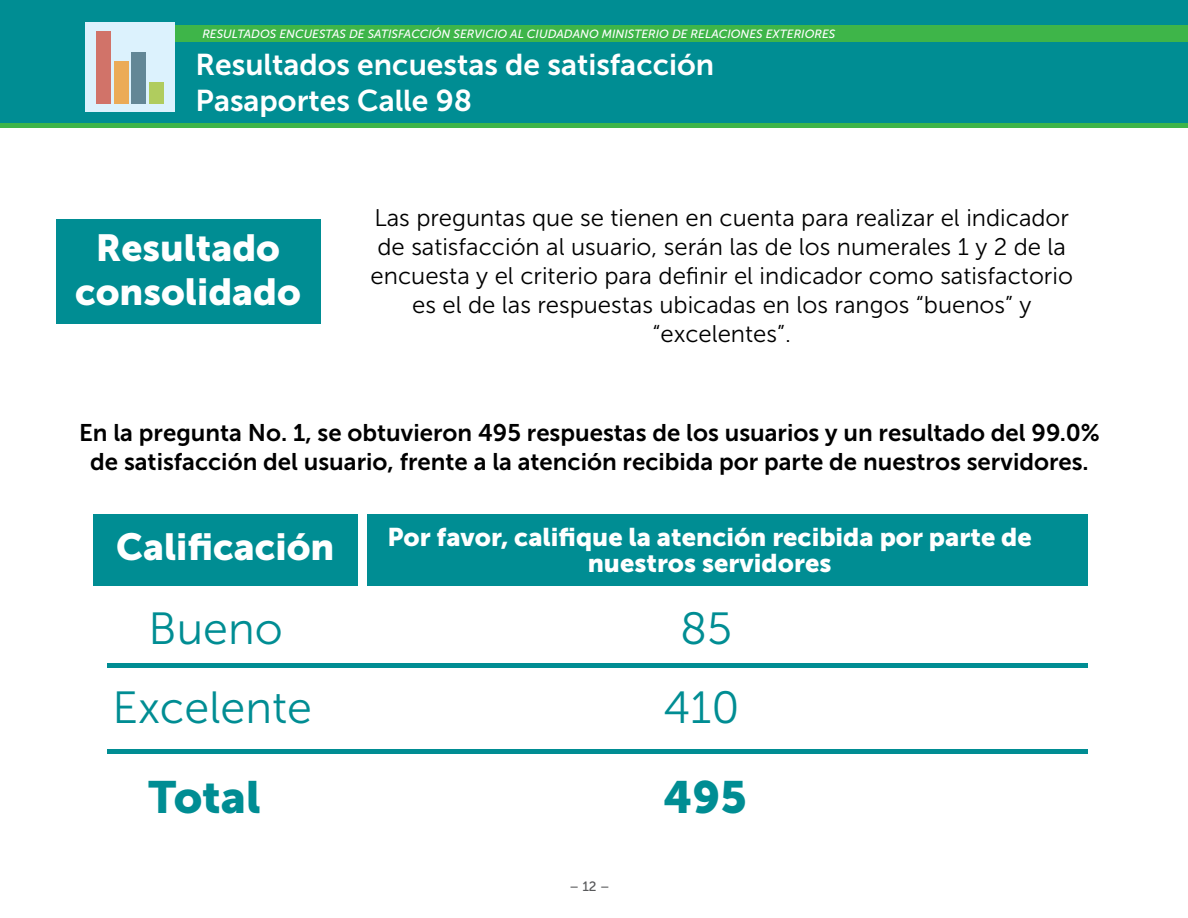
<style>
.page{position:relative;width:1188px;height:918px;background:#fff}
.page>*{position:absolute;margin:0;border:0;box-sizing:border-box;transform-origin:0 0}
.t1{font:45px "Museo Sans 300";color:#008d93}
.t2{font:45px "Museo Sans 900";color:#008d93}
.t3{font:37.5px/43.7px "Museo Sans 900";color:#fff;text-align:center}
.t4{font:30px/36px "Museo Sans 700";color:#fff}
.t5{font:25.5px/25.5px "Museo Sans 900";color:#fff;text-align:center}
.t6{font:24px/28.8px "Museo Sans 300";color:#000;text-align:center}
.t7{font:24px/28.8px "Museo Sans 700";color:#000;text-align:center}
.t8{font:13.5px "Museo Sans 500";color:#58595b}
.t9{font:italic 11.85px "Museo Sans 500";color:#fff}
</style>
<div class="page">
<div style="left:0;top:0;width:1188px;height:123px;background:#008d93"></div>
<div style="left:93px;top:25px;width:1095px;height:16px;background:#3eb549"></div>
<div style="left:0;top:123px;width:1188px;height:5px;background:#3eb549"></div>
<div style="left:85px;top:22px;width:90px;height:89px;background:#dcf2fd"></div>
<div style="left:96px;top:32px;width:15px;height:72px;background:#d17369"></div>
<div style="left:114px;top:61px;width:15px;height:43px;background:#ebab57"></div>
<div style="left:131px;top:52px;width:15px;height:52px;background:#638796"></div>
<div style="left:149px;top:83px;width:15px;height:21px;background:#b0cc5e"></div>
<div style="left:56px;top:219px;width:265px;height:104px;background:#008d93"></div>
<div style="left:94px;top:514px;width:264px;height:72px;background:#008d93"></div>
<div style="left:367px;top:514px;width:720px;height:72px;background:#008d93"></div>
<hr style="left:107px;top:664px;width:981px;height:4px;background:#008d93">
<hr style="left:107px;top:749px;width:981px;height:4px;background:#008d93">
<p class="t9" style="left:202px;top:27px;width:634px">RESULTADOS ENCUESTAS DE SATISFACCIÓN SERVICIO AL CIUDADANO MINISTERIO DE RELACIONES EXTERIORES</p>
<p class="t4" style="left:196px;top:47px;width:520px">Resultados encuestas de satisfacción<br>Pasaportes Calle 98</p>
<h2 class="t3" style="left:75px;top:226px;width:227px">Resultado consolidado</h2>
<p class="t6" style="left:371px;top:204px;width:704px">Las preguntas que se tienen en cuenta para realizar el indicador de satisfacción al usuario, serán las de los numerales 1 y 2 de la encuesta y el criterio para definir el indicador como satisfactorio es el de las respuestas ubicadas en los rangos “buenos” y “excelentes”.</p>
<p class="t7" style="left:79px;top:419px;width:1022px">En la pregunta No. 1, se obtuvieron 495 respuestas de los usuarios y un resultado del 99.0% de satisfacción del usuario, frente a la atención recibida por parte de nuestros servidores.</p>
<h2 class="t3" style="left:116px;top:525px;width:220px">Calificación</h2>
<p class="t5" style="left:387px;top:525px;width:646px">Por favor, califique la atención recibida por parte de nuestros servidores</p>
<h1 class="t1" style="left:148px;top:604px;width:136px">Bueno</h1>
<h1 class="t1" style="left:680px;top:604px;width:54px">85</h1>
<h1 class="t1" style="left:112px;top:683px;width:201px">Excelente</h1>
<h1 class="t2" style="left:148px;top:772px;width:114px">Total</h1>
<p class="t8" style="left:569px;top:879px;width:42px">– 12 –</p>
<h1 class="t1" style="left:664px;top:683px;width:77px">410</h1>
<h1 class="t2" style="left:664px;top:772px;width:85px">495</h1>
</div>
